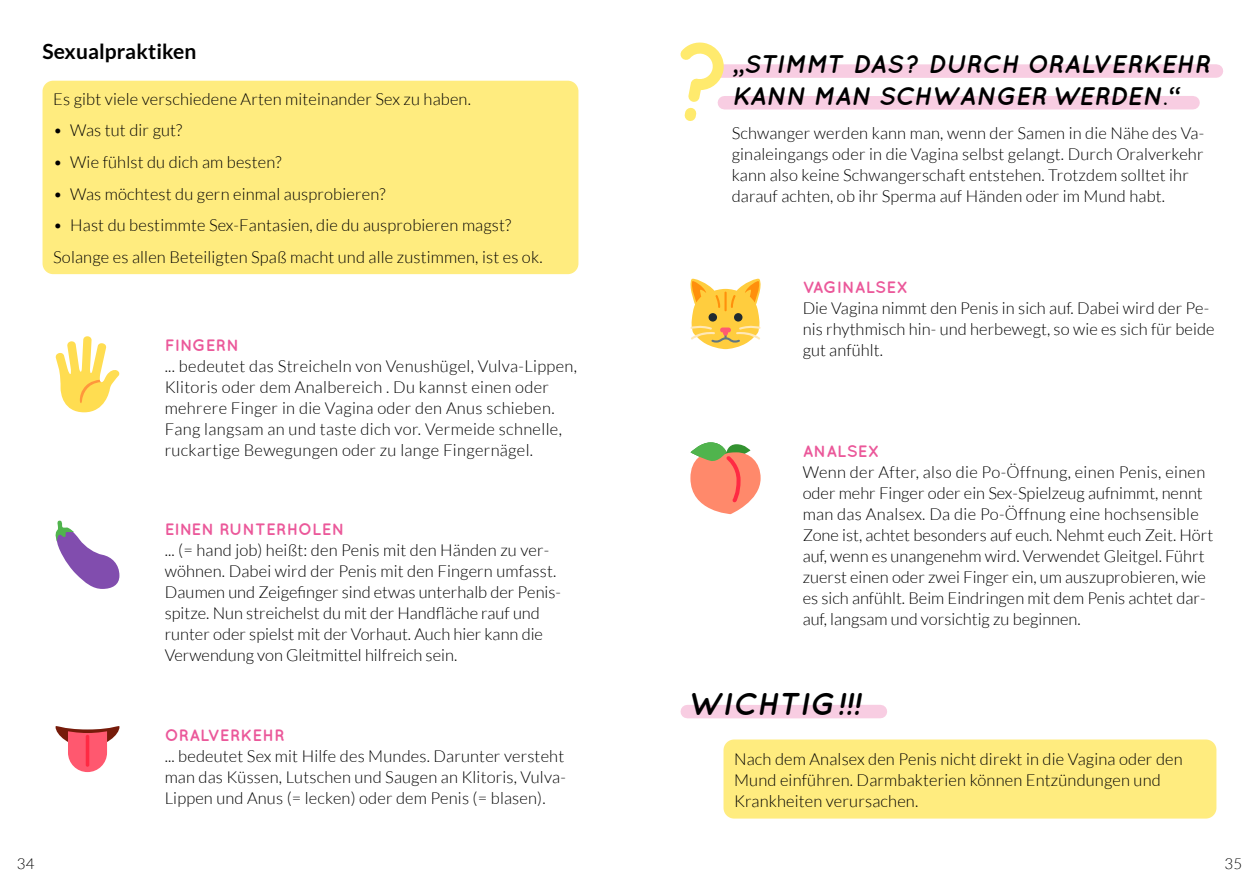
<style>
.page{position:relative;width:1259px;height:893px;background:#fff}
.page>*{position:absolute;margin:0;border:0;box-sizing:border-box;transform-origin:0 0}
.t1{font:italic 700 31.5px "Quicksand";letter-spacing:.02em;color:#000}
.t2{font:italic 700 25.5px/31.5px "Quicksand";color:#000}
.t3{font:700 21px "Lato";letter-spacing:.005em;color:#000}
.t4{font:300 16.5px/21px "Lato";letter-spacing:.01em;color:#000}
.t5{font:700 16.5px "Quicksand";letter-spacing:.01em;color:#eb589a}
.t6{font:300 15px "Lato";color:#000}
</style>
<div class="page">
<div style="left:43px;top:81px;width:535px;height:193px;background:#ffec7f;border-radius:11px"></div>
<svg style="left:55px;top:336px;width:65px;height:76px"></svg>
<svg style="left:55px;top:521px;width:64px;height:68px"></svg>
<svg style="left:56px;top:726px;width:63px;height:46px"></svg>
<hr style="left:86px;top:735px;width:3px;height:32px;background:#ff2a43;border-radius:2px">
<svg style="left:680px;top:42px;width:543px;height:79px"></svg>
<svg style="left:690px;top:278px;width:71px;height:71px"></svg>
<svg style="left:690px;top:442px;width:70px;height:72px"></svg>
<div style="left:723px;top:739px;width:493px;height:80px;background:#ffec7f;border-radius:11px"></div>
<svg style="left:680px;top:705px;width:207px;height:14px;background:#f8cfe3"></svg>
<p class="t3" style="left:43px;top:40px;width:155px">Sexualpraktiken</p>
<p class="t4" style="left:53px;top:88px;width:419px">Es gibt viele verschiedene Arten miteinander Sex zu haben.</p>
<p class="t4" style="left:53px;top:120px;width:131px">• Was tut dir gut?</p>
<p class="t4" style="left:53px;top:152px;width:230px">• Wie fühlst du dich am besten?</p>
<p class="t4" style="left:53px;top:183px;width:334px">• Was möchtest du gern einmal ausprobieren?</p>
<p class="t4" style="left:53px;top:209px;width:491px;line-height:31.7px">• Hast du bestimmte Sex-Fantasien, die du ausprobieren magst?<br>Solange es allen Beteiligten Spaß macht und alle zustimmen, ist es ok.</p>
<p class="t5" style="left:165px;top:335px;width:76px">FINGERN</p>
<p class="t4" style="left:165px;top:356px;width:414px">... bedeutet das Streicheln von Venushügel, Vulva-Lippen, Klitoris oder dem Analbereich . Du kannst einen oder mehrere Finger in die Vagina oder den Anus schieben.<br>Fang langsam an und taste dich vor. Vermeide schnelle, ruckartige Bewegungen oder zu lange Fingernägel.</p>
<p class="t5" style="left:165px;top:520px;width:181px">EINEN RUNTERHOLEN</p>
<p class="t4" style="left:165px;top:540px;width:398px">... (= hand job) heißt: den Penis mit den Händen zu ver&shy;wöhnen. Dabei wird der Penis mit den Fingern umfasst.<br>Daumen und Zeigefinger sind etwas unterhalb der Penis&shy;spitze. Nun streichelst du mit der Handfläche rauf und runter oder spielst mit der Vorhaut. Auch hier kann die Verwendung von Gleitmittel hilfreich sein.</p>
<p class="t5" style="left:165px;top:725px;width:121px">ORALVERKEHR</p>
<p class="t4" style="left:165px;top:745px;width:403px;text-align:justify">... bedeutet Sex mit Hilfe des Mundes. Darunter versteht man das Küssen, Lutschen und Saugen an Klitoris, Vulva-Lippen und Anus (= lecken) oder dem Penis (= blasen).</p>
<h2 class="t2" style="left:731px;top:48px;width:480px">„STIMMT DAS? DURCH ORALVERKEHR<br>KANN MAN SCHWANGER WERDEN.“</h2>
<p class="t4" style="left:731px;top:123px;width:474px">Schwanger werden kann man, wenn der Samen in die Nähe des Va&shy;ginaleingangs oder in die Vagina selbst gelangt. Durch Oralverkehr kann also keine Schwangerschaft entstehen. Trotzdem solltet ihr darauf achten, ob ihr Sperma auf Händen oder im Mund habt.</p>
<p class="t5" style="left:802px;top:278px;width:107px">VAGINALSEX</p>
<p class="t4" style="left:802px;top:298px;width:413px">Die Vagina nimmt den Penis in sich auf. Dabei wird der Pe&shy;nis rhythmisch hin- und herbewegt, so wie es sich für beide gut anfühlt.</p>
<p class="t5" style="left:802px;top:441px;width:79px">ANALSEX</p>
<p class="t4" style="left:802px;top:462px;width:412px">Wenn der After, also die Po-Öffnung, einen Penis, einen oder mehr Finger oder ein Sex-Spielzeug aufnimmt, nennt man das Analsex. Da die Po-Öffnung eine hochsensible Zone ist, achtet besonders auf euch. Nehmt euch Zeit. Hört auf, wenn es unangenehm wird. Verwendet Gleitgel. Führt zuerst einen oder zwei Finger ein, um auszuprobieren, wie es sich anfühlt. Beim Eindringen mit dem Penis achtet dar&shy;auf, langsam und vorsichtig zu beginnen.</p>
<h1 class="t1" style="left:690px;top:685px;width:171px">WICHTIG!!!</h1>
<p class="t4" style="left:734px;top:749px;width:450px">Nach dem Analsex den Penis nicht direkt in die Vagina oder den<br>Mund einführen. Darmbakterien können Entzündungen und<br>Krankheiten verursachen.</p>
<p class="t6" style="left:17px;top:856px;width:19px">34</p>
<p class="t6" style="left:1224px;top:856px;width:19px">35</p>
</div>
